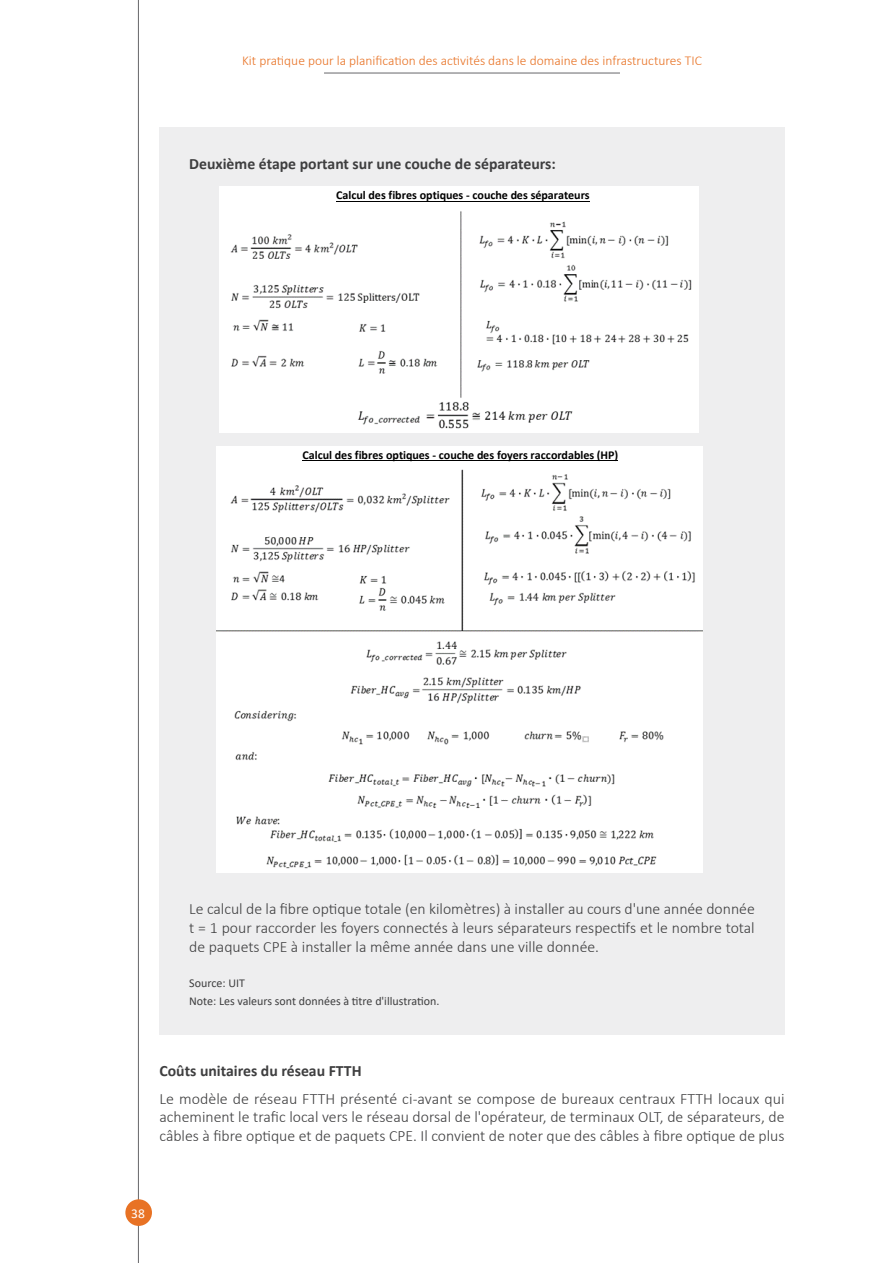
<style>
.page{position:relative;width:893px;height:1263px;background:#fff}
.page>*{position:absolute;margin:0;border:0;box-sizing:border-box;transform-origin:0 0}
.t1{font:300 15.75px/18.9px "Calibri";color:#3e3e3f;text-align:justify}
.Heading_b{font:700 15.75px "Calibri";color:#3e3e3f}
.t2{font:300 13.5px "Calibri";color:#e87224}
.t3{font:13.5px "Calibri";color:#fff}
.t4{font:700 12px "Calibri";color:#000}
.Source_text{font:12px/18.3px "Calibri";color:#3e3e3f}
</style>
<div class="page">
<hr style="left:138px;top:0;width:1px;height:1263px;background:#67676a">
<div style="left:125px;top:1199px;width:27px;height:27px;background:#e87224;border-radius:50%"></div>
<hr style="left:324px;top:73px;width:296px;height:1px;background:#67676a">
<div style="left:159px;top:128px;width:625px;height:907px;background:#eeeeef"></div>
<img style="left:220px;top:187px;width:478px;height:246px">
<img style="left:216px;top:447px;width:487px;height:425px">
<div style="left:309px;top:187px;width:308px;height:21px;background:#fff"></div>
<hr style="left:336px;top:201px;width:254px;height:1px;background:#000">
<div style="left:278px;top:447px;width:365px;height:20px;background:#fff"></div>
<hr style="left:303px;top:460px;width:315px;height:1px;background:#000">
<p class="t2" style="left:242px;top:52px;width:461px">Kit pratique pour la planification des activités dans le domaine des infrastructures TIC</p>
<p class="Heading_b" style="left:189px;top:153px;width:368px">Deuxième étape portant sur une couche de séparateurs:</p>
<p class="t4" style="left:336px;top:187px;width:255px">Calcul des fibres optiques - couche des séparateurs</p>
<p class="t4" style="left:303px;top:446px;width:317px">Calcul des fibres optiques - couche des foyers raccordables (HP)</p>
<p class="t1" style="left:189px;top:899px;width:567px">Le calcul de la fibre optique totale (en kilomètres) à installer au cours d'une année donnée t = 1 pour raccorder les foyers connectés à leurs séparateurs respectifs et le nombre total de paquets CPE à installer la même année dans une ville donnée.</p>
<p class="Source_text" style="left:189px;top:974px;width:252px">Source: UIT<br>Note: Les valeurs sont données à titre d'illustration.</p>
<p class="Heading_b" style="left:159px;top:1060px;width:204px">Coûts unitaires du réseau FTTH</p>
<p class="t1" style="left:159px;top:1089px;width:627px">Le modèle de réseau FTTH présenté ci-avant se compose de bureaux centraux FTTH locaux qui acheminent le trafic local vers le réseau dorsal de l'opérateur, de terminaux OLT, de séparateurs, de câbles à fibre optique et de paquets CPE. Il convient de noter que des câbles à fibre optique de plus</p>
<p class="t3" style="left:131px;top:1204px;width:15px">38</p>
</div>
